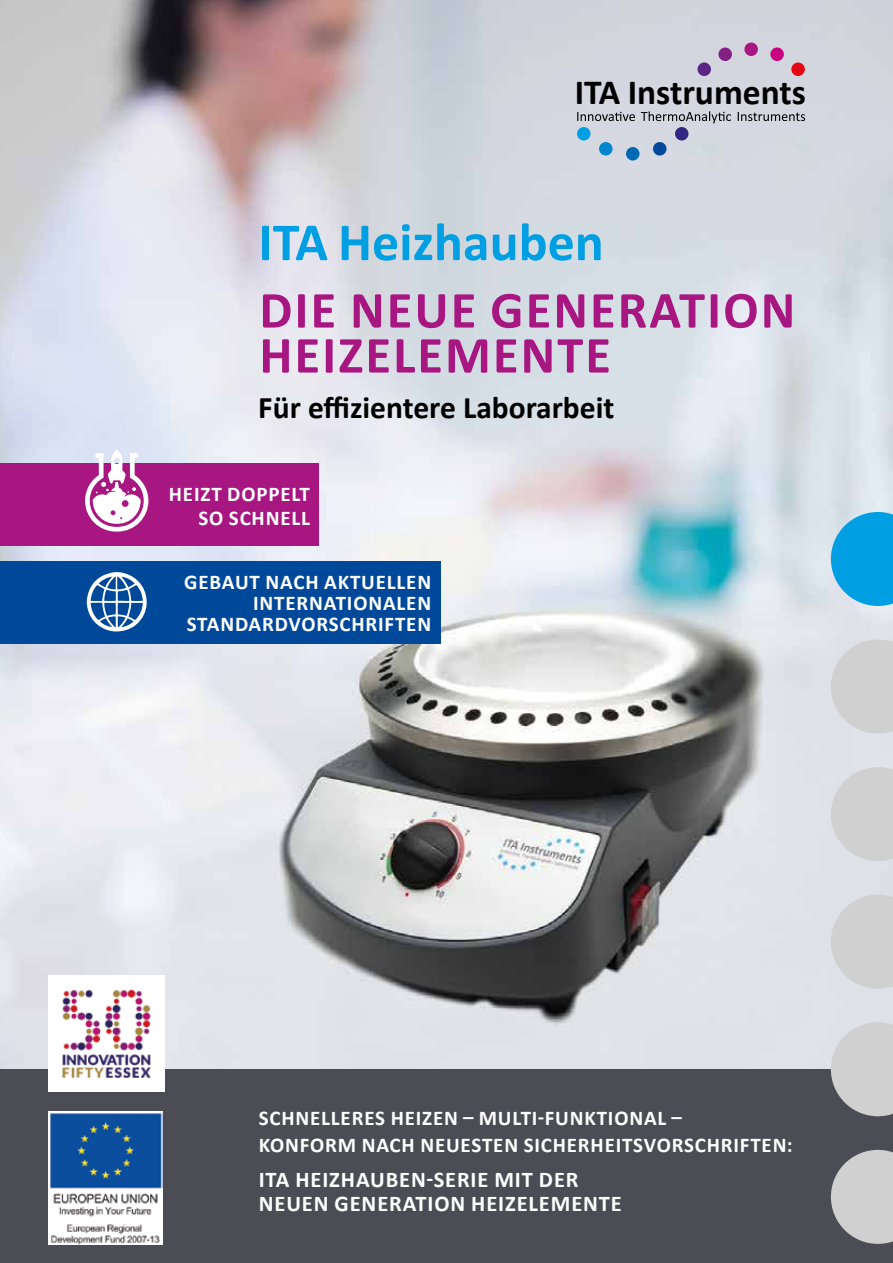
<style>
.page{position:relative;width:893px;height:1263px;background:#fff}
.page>*{position:absolute;margin:0;border:0;box-sizing:border-box;transform-origin:0 0}
.t1{font:700 54px "Calibri";color:#009fe3}
.t2{font:700 52.5px/45px "Calibri";letter-spacing:.04em;color:#a71681}
.t3{font:700 35.55px "Calibri";color:#000}
.t4{font:700 31.5px "Calibri";color:#000}
.t5{font:700 22.5px/24px "Calibri";letter-spacing:.04em;color:#fff}
.t6{font:700 21px/21px "Calibri";letter-spacing:.04em;color:#fff;text-align:right}
</style>
<div class="page">
<img style="left:0;top:0;width:893px;height:1069px">
<svg style="left:577px;top:111px;width:228px;height:12px;background:#a8aab1"></svg>
<div style="left:577px;top:127px;width:13px;height:14px;background:#009fe3;border-radius:50%"></div>
<div style="left:675px;top:127px;width:13px;height:14px;background:#312783;border-radius:50%"></div>
<div style="left:599px;top:142px;width:13px;height:14px;background:#0086ce;border-radius:50%"></div>
<div style="left:653px;top:142px;width:13px;height:14px;background:#00489a;border-radius:50%"></div>
<div style="left:626px;top:147px;width:13px;height:14px;background:#0069b4;border-radius:50%"></div>
<div style="left:791px;top:63px;width:14px;height:13px;background:#e30613;border-radius:50%"></div>
<div style="left:697px;top:63px;width:14px;height:13px;background:#5c2483;border-radius:50%"></div>
<div style="left:770px;top:48px;width:14px;height:13px;background:#c7017f;border-radius:50%"></div>
<div style="left:718px;top:48px;width:14px;height:13px;background:#831f82;border-radius:50%"></div>
<div style="left:744px;top:43px;width:14px;height:13px;background:#a71681;border-radius:50%"></div>
<div style="left:0;top:1069px;width:893px;height:194px;background:#4c4d54"></div>
<svg style="left:831px;top:512px;width:62px;height:94px;background:#24aae4"></svg>
<svg style="left:831px;top:639px;width:62px;height:94px;background:#d2d2d3"></svg>
<svg style="left:831px;top:767px;width:62px;height:94px;background:#d2d2d3"></svg>
<svg style="left:831px;top:895px;width:62px;height:94px;background:#d2d2d3"></svg>
<svg style="left:831px;top:1022px;width:62px;height:94px;background:#c6c6c7"></svg>
<svg style="left:831px;top:1150px;width:62px;height:94px"></svg>
<img style="left:48px;top:1111px;width:115px;height:133px">
<img style="left:48px;top:975px;width:116px;height:116px">
<div style="left:0;top:464px;width:319px;height:82px;background:#a71681"></div>
<svg style="left:85px;top:449px;width:63px;height:82px"></svg>
<div style="left:0;top:561px;width:440px;height:82px;background:#00489a"></div>
<svg style="left:87px;top:572px;width:60px;height:60px"></svg>
<h3 class="t3" style="left:575px;top:69px;width:233px">ITA Instruments</h3>
<h1 class="t1" style="left:258px;top:208px;width:347px">ITA Heizhauben</h1>
<h2 class="t2" style="left:259px;top:288px;width:537px">DIE NEUE GENERATION<br>HEIZELEMENTE</h2>
<h3 class="t4" style="left:258px;top:387px;width:358px">Für effizientere Laborarbeit</h3>
<p class="t6" style="left:169px;top:482px;width:143px;line-height:24px">HEIZT DOPPELT<br>SO SCHNELL</p>
<p class="t6" style="left:184px;top:571px;width:249px">GEBAUT NACH AKTUELLEN<br>INTERNATIONALEN<br>STANDARDVORSCHRIFTEN</p>
<p class="t6" style="left:259px;top:1105px;width:535px;line-height:27px;text-align:left">SCHNELLERES HEIZEN – MULTI-FUNKTIONAL –<br>KONFORM NACH NEUESTEN SICHERHEITSVORSCHRIFTEN:</p>
<p class="t5" style="left:259px;top:1167px;width:365px">ITA HEIZHAUBEN-SERIE MIT DER<br>NEUEN GENERATION HEIZELEMENTE</p>
</div>
